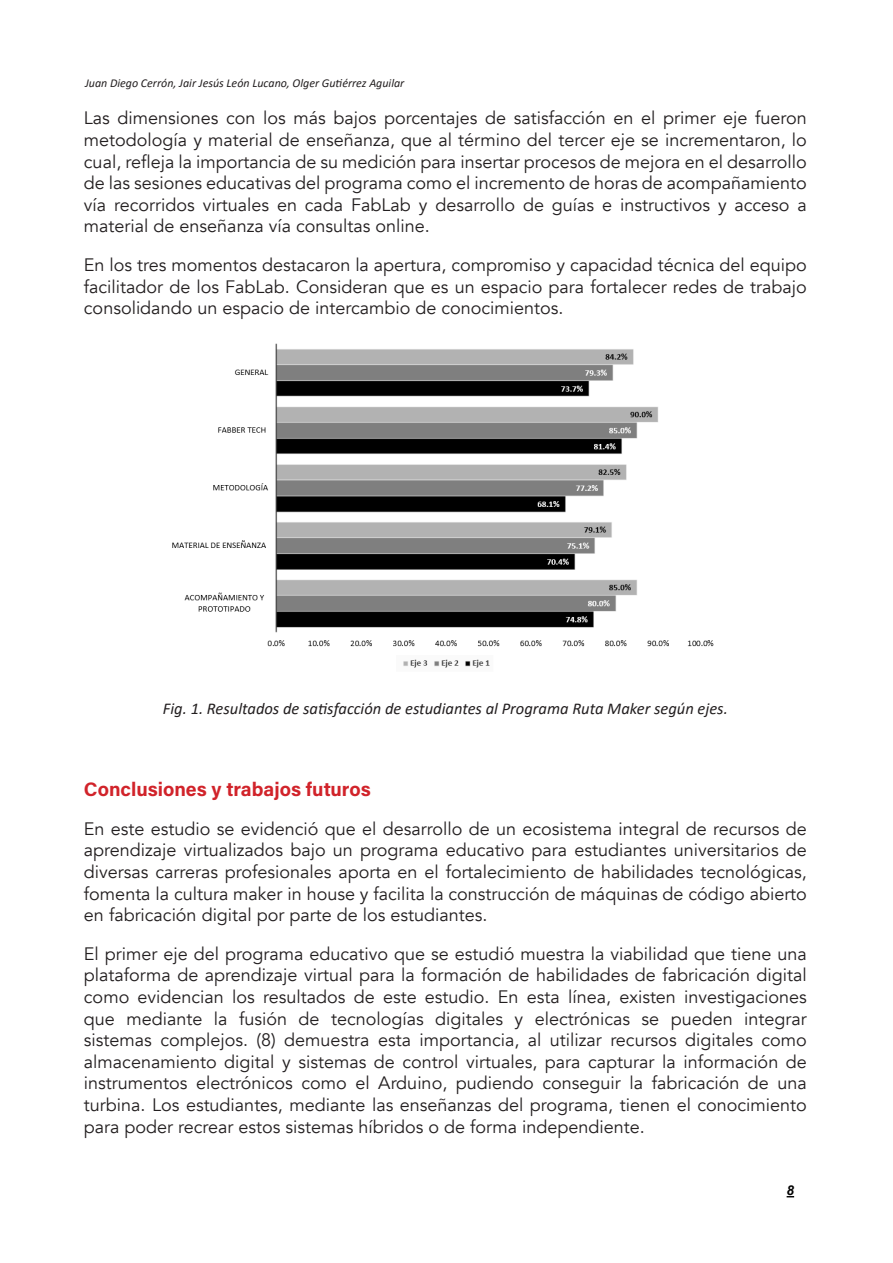
<style>
.page{position:relative;width:893px;height:1263px;background:#fff}
.page>*{position:absolute;margin:0;border:0;box-sizing:border-box;transform-origin:0 0}
.Titulo_1{font:700 19.5px "Acumin Pro";color:#d1232a}
.t1{font:18px/21.6px "Avenir";color:#231f20;text-align:justify}
.Titulo_de_grafico{font:italic 16.5px "Calibri";color:#231f20}
.t2{font:italic 700 13.5px "Arial";color:#030303}
.t3{font:italic 12px "Calibri";color:#231f20}
</style>
<div class="page">
<img style="left:172px;top:343px;width:542px;height:325px">
<p class="t3" style="left:85px;top:74px;width:321px">Juan Diego Cerrón, Jair Jesús León Lucano, Olger Gutiérrez Aguilar</p>
<p class="t1" style="left:84px;top:108px;width:724px">Las dimensiones con los más bajos porcentajes de satisfacción en el primer eje fueron metodología y material de enseñanza, que al término del tercer eje se incrementaron, lo cual, refleja la importancia de su medición para insertar procesos de mejora en el desarrollo de las sesiones educativas del programa como el incremento de horas de acompañamiento vía recorridos virtuales en cada FabLab y desarrollo de guías e instructivos y acceso a material de enseñanza vía consultas online.</p>
<p class="t1" style="left:84px;top:254px;width:724px">En los tres momentos destacaron la apertura, compromiso y capacidad técnica del equipo facilitador de los FabLab. Consideran que es un espacio para fortalecer redes de trabajo consolidando un espacio de intercambio de conocimientos.</p>
<p class="Titulo_de_grafico" style="left:163px;top:697px;width:566px">Fig. 1. Resultados de satisfacción de estudiantes al Programa Ruta Maker según ejes.</p>
<p class="Titulo_1" style="left:84px;top:776px;width:288px">Conclusiones y trabajos futuros</p>
<p class="t1" style="left:84px;top:818px;width:724px">En este estudio se evidenció que el desarrollo de un ecosistema integral de recursos de aprendizaje virtualizados bajo un programa educativo para estudiantes universitarios de diversas carreras profesionales aporta en el fortalecimiento de habilidades tecnológicas, fomenta la cultura maker in house y facilita la construcción de máquinas de código abierto en fabricación digital por parte de los estudiantes.</p>
<p class="t1" style="left:84px;top:943px;width:724px">El primer eje del programa educativo que se estudió muestra la viabilidad que tiene una plataforma de aprendizaje virtual para la formación de habilidades de fabricación digital como evidencian los resultados de este estudio. En esta línea, existen investigaciones que mediante la fusión de tecnologías digitales y electrónicas se pueden integrar sistemas complejos. (8) demuestra esta importancia, al utilizar recursos digitales como almacenamiento digital y sistemas de control virtuales, para capturar la información de instrumentos electrónicos como el Arduino, pudiendo conseguir la fabricación de una turbina. Los estudiantes, mediante las enseñanzas del programa, tienen el conocimiento para poder recrear estos sistemas híbridos o de forma independiente.</p>
<p class="t2" style="left:787px;top:1182px;width:9px">8</p>
</div>
